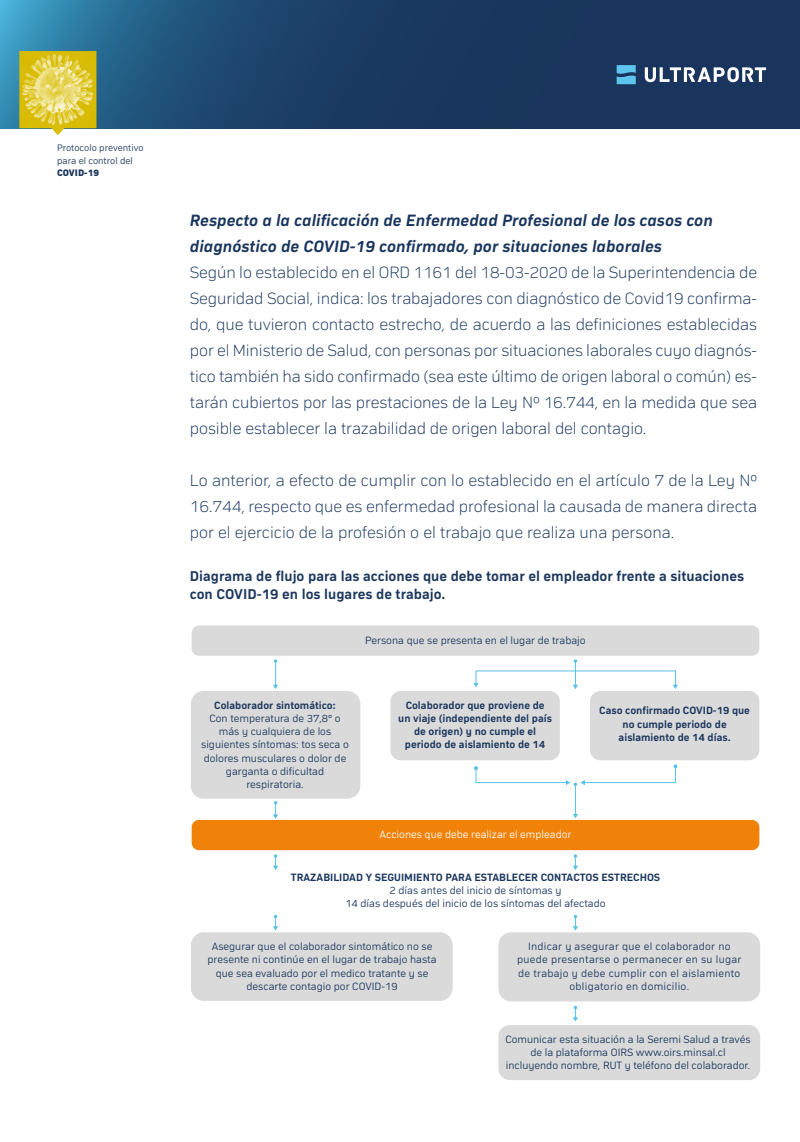
<style>
.page{position:relative;width:800px;height:1142px;background:#fff}
.page>*{position:absolute;margin:0;border:0;box-sizing:border-box;transform-origin:0 0}
.t1{font:200 17px/26px "Compasse";letter-spacing:-.005em;color:#19355d;text-align:justify}
.t2{font:italic 700 17px/26px "Compasse";color:#19355d}
.t3{font:700 14.8px/17.7px "Compasse";color:#1b365d}
.t4{font:300 11px/13.2px "Compasse";color:#19355d;text-align:center}
.t5{font:700 11px/13.2px "Compasse";color:#19355d;text-align:center}
.t6{font:300 11px/13.2px "Compasse";letter-spacing:.025em;color:#19355d;text-align:center}
.t7{font:300 11px "Compasse";color:#fff}
.t8{font:300 9.8px/12.7px "Compasse";color:#19355d}
.t9{font:800 9.8px "Compasse";color:#19355d}
</style>
<div class="page">
<svg style="left:0;top:0;width:800px;height:128px;background:#1d436b"></svg>
<svg style="left:617px;top:65px;width:19px;height:19px"></svg>
<svg style="left:645px;top:67px;width:121px;height:15px"></svg>
<img style="left:19px;top:51px;width:77px;height:84px">
<div style="left:191px;top:691px;width:169px;height:108px;background:#dadada;border-radius:13px"></div>
<div style="left:390px;top:691px;width:170px;height:69px;background:#dadada;border-radius:10px"></div>
<div style="left:590px;top:691px;width:169px;height:69px;background:#dadada;border-radius:10px"></div>
<div style="left:192px;top:626px;width:567px;height:30px;background:#dadada;border-radius:7px"></div>
<div style="left:192px;top:820px;width:567px;height:30px;background:#f08209;border-radius:7px"></div>
<svg style="left:473px;top:659px;width:205px;height:30px"></svg>
<hr style="left:575px;top:784px;width:1px;height:31px;background:#55c2ea">
<svg style="left:474px;top:764px;width:203px;height:22px"></svg>
<svg style="left:573px;top:814px;width:5px;height:4px"></svg>
<div style="left:191px;top:932px;width:262px;height:69px;background:#dadada;border-radius:13px"></div>
<div style="left:498px;top:932px;width:262px;height:70px;background:#dadada;border-radius:13px"></div>
<div style="left:498px;top:1025px;width:262px;height:55px;background:#dadada;border-radius:12px"></div>
<svg style="left:273px;top:659px;width:5px;height:30px"></svg>
<svg style="left:273px;top:801px;width:5px;height:18px"></svg>
<svg style="left:573px;top:854px;width:5px;height:16px"></svg>
<svg style="left:273px;top:854px;width:5px;height:16px"></svg>
<svg style="left:573px;top:915px;width:5px;height:16px"></svg>
<svg style="left:573px;top:1006px;width:5px;height:16px"></svg>
<svg style="left:273px;top:915px;width:5px;height:16px"></svg>
<p class="t8" style="left:57px;top:141px;width:88px">Protocolo preventivo para el control del</p>
<p class="t9" style="left:57px;top:167px;width:43px">COVID-19</p>
<p class="t2" style="left:190px;top:207px;width:525px">Respecto a la calificación de Enfermedad Profesional de los casos con diagnóstico de COVID-19 confirmado, por situaciones laborales</p>
<p class="t1" style="left:190px;top:259px;width:569px">Según lo establecido en el ORD 1161 del 18-03-2020 de la Superintendencia de Seguridad Social, indica: los trabajadores con diagnóstico de Covid19 confirma&shy;do, que tuvieron contacto estrecho, de acuerdo a las definiciones establecidas por el Ministerio de Salud, con personas por situaciones laborales cuyo diagnós&shy;tico también ha sido confirmado (sea este último de origen laboral o común) es&shy;tarán cubiertos por las prestaciones de la Ley Nº 16.744, en la medida que sea posible establecer la trazabilidad de origen laboral del contagio.</p>
<p class="t1" style="left:190px;top:467px;width:569px">Lo anterior, a efecto de cumplir con lo establecido en el artículo 7 de la Ley Nº 16.744, respecto que es enfermedad profesional la causada de manera directa por el ejercicio de la profesión o el trabajo que realiza una persona.</p>
<p class="t3" style="left:190px;top:567px;width:556px">Diagrama de flujo para las acciones que debe tomar el empleador frente a situaciones con COVID-19 en los lugares de trabajo.</p>
<p class="t4" style="left:365px;top:633px;width:222px">Persona que se presenta en el lugar de trabajo</p>
<p class="t5" style="left:214px;top:698px;width:123px">Colaborador sintomático:</p>
<p class="t4" style="left:201px;top:712px;width:149px">Con temperatura de 37,8° o más y cualquiera de los siguientes síntomas: tos seca o dolores musculares o dolor de garganta o dificultad respiratoria.</p>
<p class="t5" style="left:398px;top:698px;width:155px">Colaborador que proviene de un viaje (independiente del país de origen) y no cumple el periodo de aislamiento de 14</p>
<p class="t5" style="left:599px;top:704px;width:152px">Caso confirmado COVID-19 que no cumple periodo de aislamiento de 14 días.</p>
<p class="t7" style="left:380px;top:828px;width:193px">Acciones que debe realizar el empleador</p>
<p class="t5" style="left:291px;top:870px;width:371px">TRAZABILIDAD Y SEGUIMIENTO PARA ESTABLECER CONTACTOS ESTRECHOS</p>
<p class="t4" style="left:345px;top:884px;width:262px">2 días antes del inicio de síntomas y<br>14 días después del inicio de los síntomas del afectado</p>
<p class="t4" style="left:208px;top:940px;width:231px">Asegurar que el colaborador sintomático no se presente ni continúe en el lugar de trabajo hasta que sea evaluado por el medico tratante y se descarte contagio por COVID-19</p>
<p class="t6" style="left:517px;top:940px;width:226px">Indicar y asegurar que el colaborador no puede presentarse o permanecer en su lugar de trabajo y debe cumplir con el aislamiento obligatorio en domicilio.</p>
<p class="t4" style="left:505px;top:1032px;width:247px">Comunicar esta situación a la Seremi Salud a través de la plataforma OIRS www.oirs.minsal.cl incluyendo nombre, RUT y teléfono del colaborador.</p>
</div>
